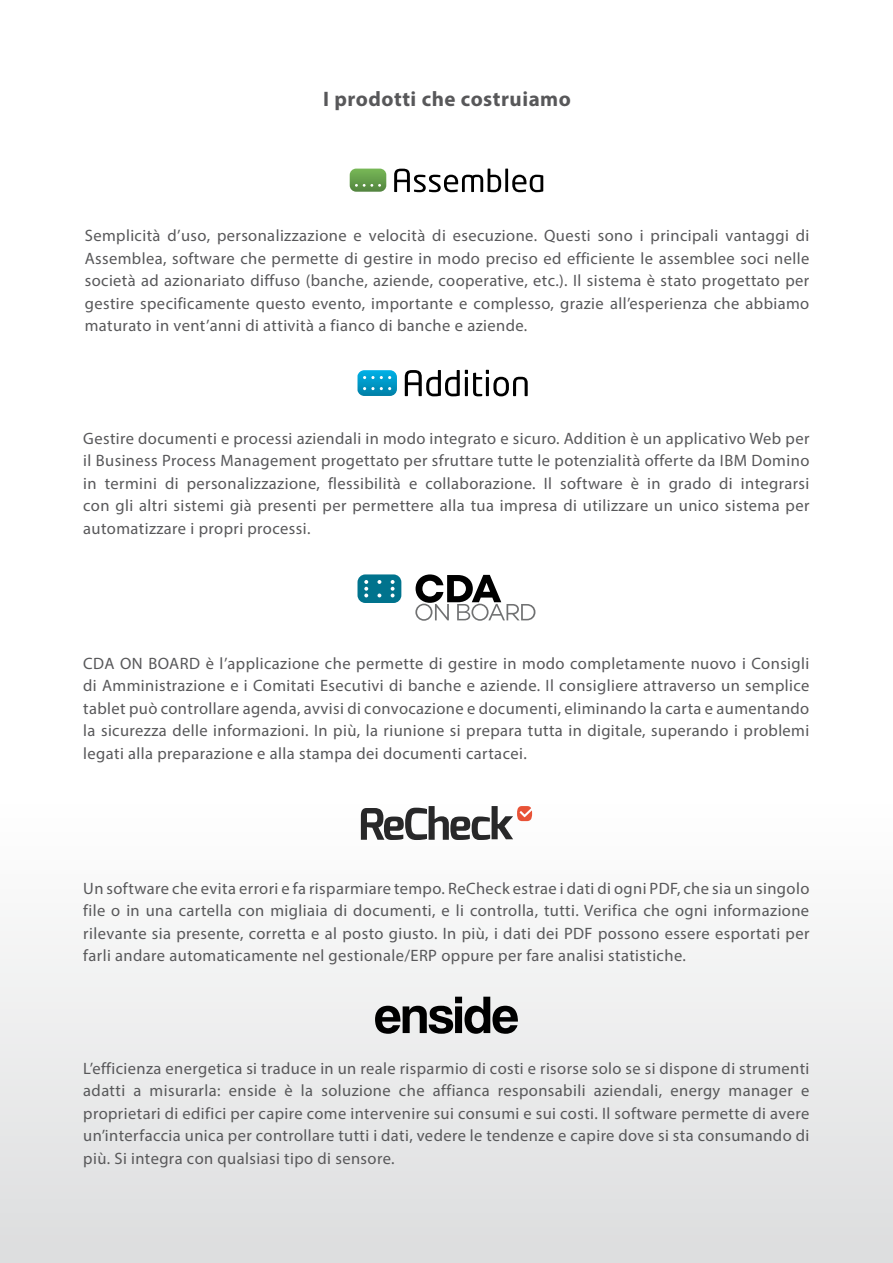
<style>
.page{position:relative;width:893px;height:1263px;background:#fff}
.page>*{position:absolute;margin:0;border:0;box-sizing:border-box;transform-origin:0 0}
.t1{font:54.15px "Coolvetica Rg";color:#000}
.t2{font:700 21px "Myriad Pro";letter-spacing:.025em;color:#58585a}
.t3{font:16.5px/22.5px "Myriad Pro";letter-spacing:.025em;color:#58585a;text-align:justify}
</style>
<div class="page">
<div style="left:0;top:726px;width:893px;height:537px;background:linear-gradient(to bottom,#fff,#dddedf)"></div>
<svg style="left:361px;top:806px;width:171px;height:34px"></svg>
<svg style="left:350px;top:169px;width:36px;height:23px"></svg>
<svg style="left:394px;top:169px;width:149px;height:23px"></svg>
<svg style="left:357px;top:370px;width:40px;height:26px"></svg>
<svg style="left:405px;top:370px;width:123px;height:26px"></svg>
<div style="left:357px;top:574px;width:44px;height:29px;background:#00738d;border-radius:8px"></div>
<svg style="left:391px;top:580px;width:4px;height:17px"></svg>
<svg style="left:377px;top:580px;width:4px;height:4px"></svg>
<svg style="left:377px;top:593px;width:4px;height:4px"></svg>
<svg style="left:364px;top:580px;width:4px;height:17px"></svg>
<svg style="left:415px;top:574px;width:120px;height:47px"></svg>
<p class="t2" style="left:323px;top:85px;width:249px">I prodotti che costruiamo</p>
<p class="t3" style="left:85px;top:224px;width:726px">Semplicità d’uso, personalizzazione e velocità di esecuzione. Questi sono i principali vantaggi di Assemblea, software che permette di gestire in modo preciso ed efficiente le assemblee soci nelle società ad azionariato diffuso (banche, aziende, cooperative, etc.). Il sistema è stato progettato per gestire specificamente questo evento, importante e complesso, grazie all’esperienza che abbiamo maturato in vent’anni di attività a fianco di banche e aziende.</p>
<p class="t3" style="left:83px;top:427px;width:728px">Gestire documenti e processi aziendali in modo integrato e sicuro. Addition è un applicativo Web per il Business Process Management progettato per sfruttare tutte le potenzialità offerte da IBM Domino in termini di personalizzazione, flessibilità e collaborazione. Il software è in grado di integrarsi con gli altri sistemi già presenti per permettere alla tua impresa di utilizzare un unico sistema per automatizzare i propri processi.</p>
<p class="t3" style="left:83px;top:652px;width:728px">CDA ON BOARD è l’applicazione che permette di gestire in modo completamente nuovo i Consigli di Amministrazione e i Comitati Esecutivi di banche e aziende. Il consigliere attraverso un semplice tablet può controllare agenda, avvisi di convocazione e documenti, eliminando la carta e aumentando la sicurezza delle informazioni. In più, la riunione si prepara tutta in digitale, superando i problemi legati alla preparazione e alla stampa dei documenti cartacei.</p>
<p class="t3" style="left:83px;top:877px;width:728px">Un software che evita errori e fa risparmiare tempo. ReCheck estrae i dati di ogni PDF, che sia un singolo file o in una cartella con migliaia di documenti, e li controlla, tutti. Verifica che ogni informazione rilevante sia presente, corretta e al posto giusto. In più, i dati dei PDF possono essere esportati per farli andare automaticamente nel gestionale/ERP oppure per fare analisi statistiche.</p>
<h1 class="t1" style="left:374px;top:983px;width:146px">enside</h1>
<p class="t3" style="left:83px;top:1057px;width:728px">L’efficienza energetica si traduce in un reale risparmio di costi e risorse solo se si dispone di strumenti adatti a misurarla: enside è la soluzione che affianca responsabili aziendali, energy manager e proprietari di edifici per capire come intervenire sui consumi e sui costi. Il software permette di avere un’interfaccia unica per controllare tutti i dati, vedere le tendenze e capire dove si sta consumando di più. Si integra con qualsiasi tipo di sensore.</p>
</div>
